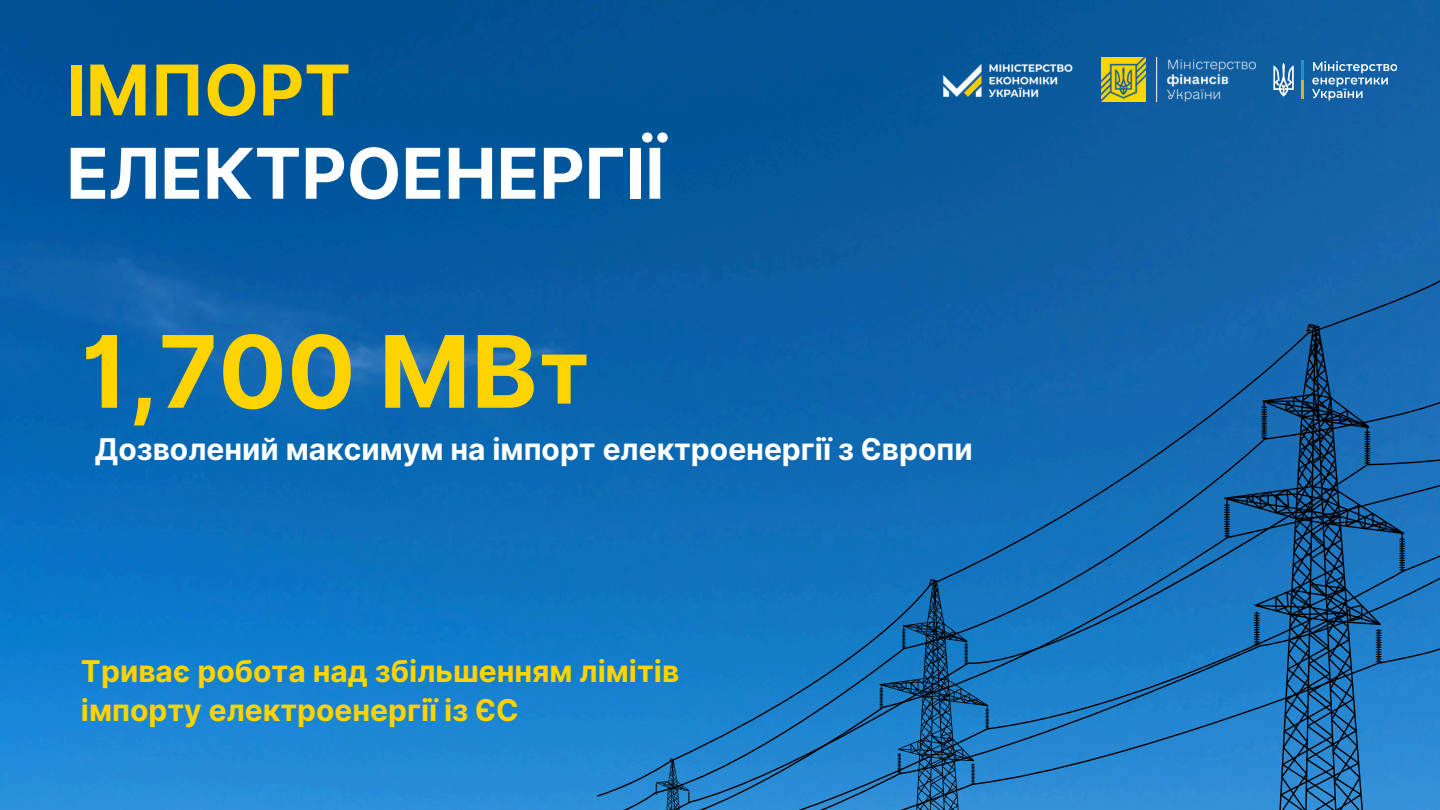
<style>
.page{position:relative;width:1440px;height:810px;background:#fff}
.page>*{position:absolute;margin:0;border:0;box-sizing:border-box;transform-origin:0 0}
.t1{font:700 100px "Inter";color:#ffd300}
.t2{font:700 70px "Inter";color:#fff}
.t3{font:700 70px "Inter";color:#ffd300}
.t4{font:700 30px/39px "Inter";color:#ffd300}
.t5{font:700 30px "Inter";color:#fff}
.s1{font-size:90px}
</style>
<div class="page">
<img style="left:0;top:0;width:1440px;height:810px">
<div style="left:1307px;top:278px;width:133px;height:56px;background:#1969af"></div>
<div style="left:929px;top:333px;width:295px;height:64px;background:#1464af"></div>
<svg style="left:597px;top:397px;width:843px;height:61px;background:#0f68b0"></svg>
<svg style="left:597px;top:458px;width:843px;height:26px;background:#106ab3"></svg>
<svg style="left:587px;top:484px;width:853px;height:326px;background:#136fb9"></svg>
<svg style="left:597px;top:542px;width:843px;height:22px;background:#1271ba"></svg>
<svg style="left:597px;top:564px;width:843px;height:79px;background:#1675bd"></svg>
<svg style="left:989px;top:643px;width:451px;height:167px;background:#2483cb"></svg>
<svg style="left:1224px;top:324px;width:181px;height:486px;background:#1a66a4"></svg>
<svg style="left:597px;top:579px;width:392px;height:231px;background:#1978bd"></svg>
<img style="left:927px;top:51px;width:160px;height:60px">
<img style="left:1101px;top:58px;width:44px;height:44px">
<img style="left:1157px;top:58px;width:98px;height:44px">
<svg style="left:1273px;top:63px;width:21px;height:34px"></svg>
<hr style="left:1302px;top:61px;width:2px;height:38px;background:#1a93d2">
<svg style="left:1302px;top:81px;width:2px;height:18px"></svg>
<svg style="left:1312px;top:61px;width:85px;height:39px;background:#4481b7"></svg>
<h2 class="t3" style="left:66px;top:39px;width:286px">ІМПОРТ</h2>
<h2 class="t2" style="left:66px;top:122px;width:600px">ЕЛЕКТРОЕНЕРГІЇ</h2>
<h1 class="t1" style="left:81px;top:299px;width:510px">1,700 МВ<span class="s1">т</span></h1>
<p class="t5" style="left:95px;top:427px;width:879px">Дозволений максимум на імпорт електроенергії з Європи</p>
<p class="t4" style="left:81px;top:652px;width:600px">Триває робота над збільшенням лімітів імпорту електроенергії із ЄС</p>
</div>
